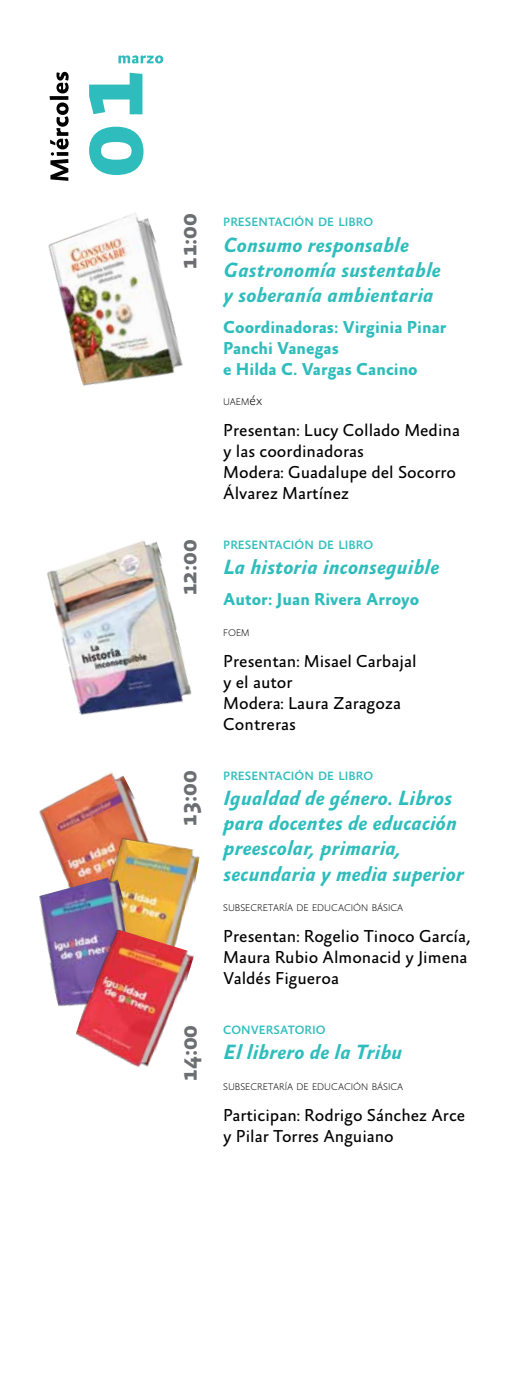
<style>
.page{position:relative;width:521px;height:1389px;background:#fff}
.page>*{position:absolute;margin:0;border:0;box-sizing:border-box;transform-origin:0 0}
.t1{font:700 105px "Absara Sans";color:#2ebdbc}
.t2{font:700 24.5px "Absara Sans";color:#6d6e71}
.t3{font:italic 700 21px/25.2px "Absara Sans";color:#2ebdbc}
.t4{font:17.5px/21px "Absara Sans";color:#000}
.t5{font:700 17.5px/21px "Absara Sans";color:#2ebdbc}
.t6{font:500 12.25px "Absara Sans";color:#2ebdbc}
.t7{font:100 9.8px "Absara Sans";color:#000}
.s1{font-size:14px}
</style>
<div class="page">
<svg style="left:118px;top:55px;width:45px;height:9px"></svg>
<svg style="left:50px;top:72px;width:19px;height:109px"></svg>
<img style="left:47px;top:541px;width:145px;height:174px">
<img style="left:48px;top:213px;width:135px;height:173px">
<img style="left:39px;top:772px;width:108px;height:103px">
<img style="left:94px;top:836px;width:106px;height:91px">
<img style="left:39px;top:875px;width:111px;height:132px">
<img style="left:71px;top:927px;width:123px;height:140px">
<h1 class="t1" style="left:53px;top:178px;width:111px;rotate:-90deg">01</h1>
<h2 class="t2" style="left:176px;top:270px;width:59px;rotate:-90deg">11:00</h2>
<h2 class="t2" style="left:176px;top:596px;width:59px;rotate:-90deg">12:00</h2>
<h2 class="t2" style="left:176px;top:827px;width:59px;rotate:-90deg">13:00</h2>
<h2 class="t2" style="left:176px;top:1082px;width:59px;rotate:-90deg">14:00</h2>
<p class="t6" style="left:223px;top:216px;width:151px">PRESENTACIÓN DE LIBRO</p>
<p class="t3" style="left:223px;top:233px;width:219px">Consumo responsable<br>Gastronomía sustentable y soberanía ambientaria</p>
<p class="t5" style="left:223px;top:317px;width:225px">Coordinadoras: Virginia Pinar<br>Panchi Vanegas<br>e Hilda C. Vargas Cancino</p>
<p class="t7" style="left:223px;top:397px;width:40px">UAEM<span class="s1">éx</span></p>
<p class="t4" style="left:223px;top:421px;width:238px">Presentan: Lucy Collado Medina y las coordinadoras<br>Modera: Guadalupe del Socorro<br>Álvarez Martínez</p>
<p class="t6" style="left:223px;top:539px;width:151px">PRESENTACIÓN DE LIBRO</p>
<p class="t3" style="left:223px;top:556px;width:217px">La historia inconseguible</p>
<p class="t5" style="left:223px;top:590px;width:197px">Autor: Juan Rivera Arroyo</p>
<p class="t7" style="left:223px;top:627px;width:28px">FOEM</p>
<p class="t4" style="left:223px;top:651px;width:195px">Presentan: Misael Carbajal y el autor<br>Modera: Laura Zaragoza<br>Contreras</p>
<p class="t6" style="left:223px;top:769px;width:151px">PRESENTACIÓN DE LIBRO</p>
<p class="t3" style="left:223px;top:786px;width:242px">Igualdad de género. Libros para docentes de educación preescolar, primaria, secundaria y media superior</p>
<p class="t7" style="left:223px;top:903px;width:182px">SUBSECRETARÍA DE EDUCACIÓN BÁSICA</p>
<p class="t4" style="left:223px;top:926px;width:248px">Presentan: Rogelio Tinoco García,<br>Maura Rubio Almonacid y Jimena<br>Valdés Figueroa</p>
<p class="t6" style="left:223px;top:1024px;width:104px">CONVERSATORIO</p>
<p class="t3" style="left:223px;top:1041px;width:180px">El librero de la Tribu</p>
<p class="t7" style="left:223px;top:1081px;width:182px">SUBSECRETARÍA DE EDUCACIÓN BÁSICA</p>
<p class="t4" style="left:223px;top:1105px;width:244px">Participan: Rodrigo Sánchez Arce y Pilar Torres Anguiano</p>
</div>
